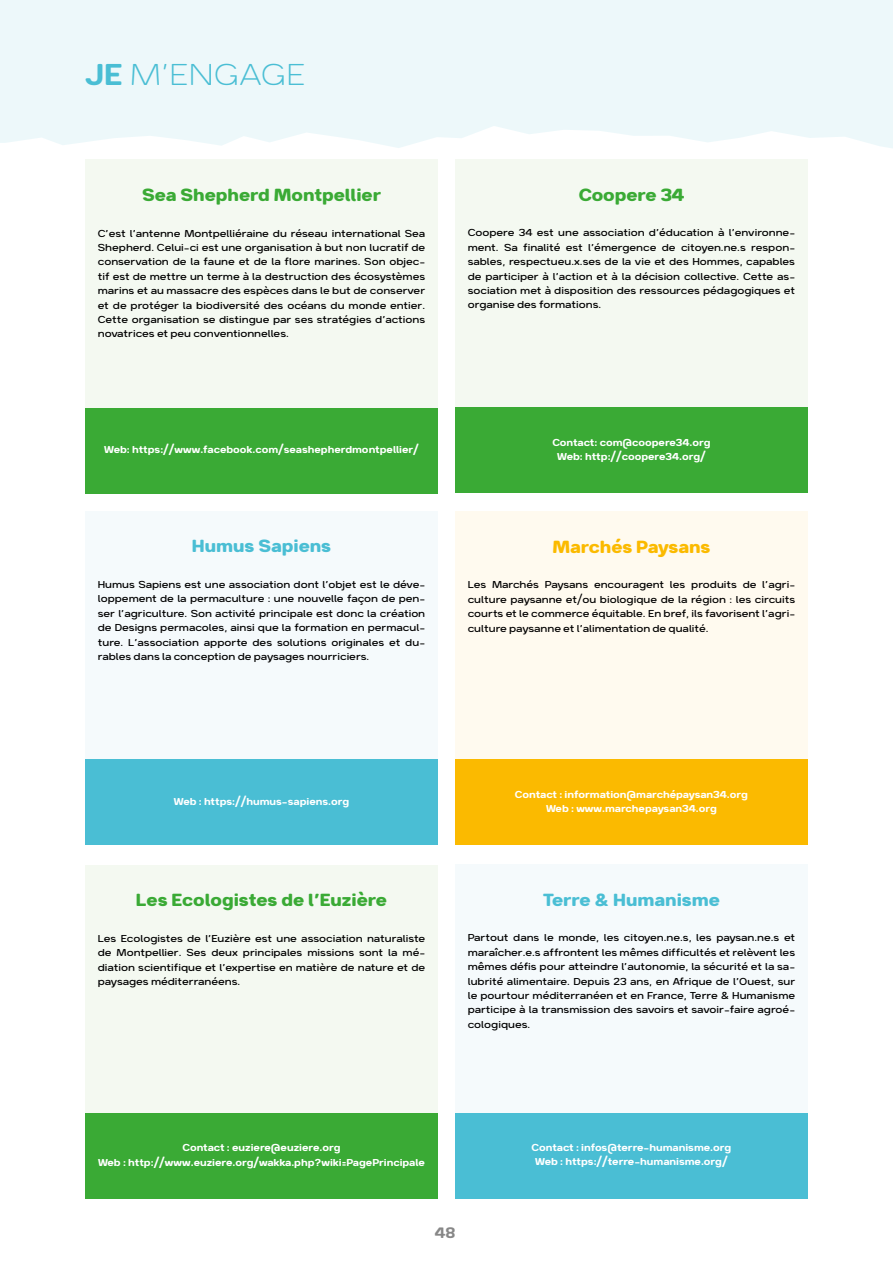
<style>
.page{position:relative;width:893px;height:1263px;background:#fff}
.page>*{position:absolute;margin:0;border:0;box-sizing:border-box;transform-origin:0 0}
.t1{font:100 36px "Breul Grotesk B";color:#4abed4}
.t2{font:700 21px "Breul Grotesk B";color:#3aaa35}
.t3{font:700 21px "Breul Grotesk B";color:#4abed4}
.t4{font:700 21px "Breul Grotesk B";color:#fbba00}
.t5{font:18px "Breul Grotesk B";color:#878787}
.t6{font:300 12px/14.4px "Breul Grotesk B";color:#000;text-align:justify}
.t7{font:12px "Breul Grotesk B";color:#fff}
.s1{font-weight:400}
</style>
<div class="page">
<div style="left:455px;top:159px;width:353px;height:329px;background:#f4f9f1"></div>
<div style="left:455px;top:511px;width:353px;height:329px;background:#fffaef"></div>
<div style="left:85px;top:865px;width:353px;height:328px;background:#f4f9f1"></div>
<div style="left:455px;top:864px;width:353px;height:329px;background:#f5fafc"></div>
<div style="left:85px;top:511px;width:353px;height:328px;background:#f5fafc"></div>
<div style="left:455px;top:408px;width:353px;height:85px;background:#3aaa35"></div>
<div style="left:85px;top:759px;width:353px;height:86px;background:#4abed4"></div>
<div style="left:455px;top:760px;width:353px;height:85px;background:#fbba00"></div>
<div style="left:85px;top:1113px;width:353px;height:85px;background:#3aaa35"></div>
<div style="left:455px;top:1113px;width:353px;height:85px;background:#4abed4"></div>
<div style="left:0;top:0;width:893px;height:148px;background:#edf8fa"></div>
<div style="left:85px;top:160px;width:353px;height:328px;background:#f4f9f1"></div>
<div style="left:85px;top:408px;width:353px;height:85px;background:#3aaa35"></div>
<p class="t1" style="left:85px;top:54px;width:222px"><span class="s1">JE</span> M’ENGAGE</p>
<p class="t2" style="left:142px;top:181px;width:240px">Sea Shepherd Montpellier</p>
<p class="t6" style="left:98px;top:225px;width:329px">C’est l’antenne Montpelliéraine du réseau international Sea Shepherd. Celui-ci est une organisation à but non lucratif de conservation de la faune et de la flore marines. Son objec&shy;tif est de mettre un terme à la destruction des écosystèmes marins et au massacre des espèces dans le but de conserver et de protéger la biodiversité des océans du monde entier.<br>Cette organisation se distingue par ses stratégies d’actions novatrices et peu conventionnelles.</p>
<p class="t7" style="left:104px;top:442px;width:316px">Web: https://www.facebook.com/seashepherdmontpellier/</p>
<p class="t3" style="left:192px;top:533px;width:141px">Humus Sapiens</p>
<p class="t6" style="left:98px;top:577px;width:329px">Humus Sapiens est une association dont l’objet est le déve&shy;loppement de la permaculture : une nouvelle façon de pen&shy;ser l’agriculture. Son activité principale est donc la création de Designs permacoles, ainsi que la formation en permacul&shy;ture. L’association apporte des solutions originales et du&shy;rables dans la conception de paysages nourriciers.</p>
<p class="t2" style="left:579px;top:181px;width:107px">Coopere 34</p>
<p class="t6" style="left:468px;top:225px;width:329px">Coopere 34 est une association d’éducation à l’environne&shy;ment. Sa finalité est l’émergence de citoyen.ne.s respon&shy;sables, respectueu.x.ses de la vie et des Hommes, capables de participer à l’action et à la décision collective. Cette as&shy;sociation met à disposition des ressources pédagogiques et organise des formations.</p>
<p class="t7" style="left:552px;top:435px;width:160px">Contact: com@coopere34.org</p>
<p class="t7" style="left:557px;top:449px;width:150px">Web: http://coopere34.org/</p>
<p class="t4" style="left:553px;top:533px;width:159px">Marchés Paysans</p>
<p class="t6" style="left:468px;top:577px;width:329px">Les Marchés Paysans encouragent les produits de l’agri&shy;culture paysanne et/ou biologique de la région : les circuits courts et le commerce équitable. En bref, ils favorisent l’agri&shy;culture paysanne et l’alimentation de qualité.</p>
<p class="t7" style="left:174px;top:793px;width:177px">Web : https://humus-sapiens.org</p>
<p class="t2" style="left:136px;top:886px;width:253px">Les Ecologistes de l’Euzière</p>
<p class="t6" style="left:98px;top:931px;width:329px">Les Ecologistes de l’Euzière est une association naturaliste de Montpellier. Ses deux principales missions sont la mé&shy;diation scientifique et l’expertise en matière de nature et de paysages méditerranéens.</p>
<p class="t7" style="left:515px;top:786px;width:234px">Contact : information@marchépaysan34.org</p>
<p class="t7" style="left:546px;top:801px;width:172px">Web : www.marchepaysan34.org</p>
<p class="t3" style="left:543px;top:886px;width:178px">Terre &amp; Humanisme</p>
<p class="t6" style="left:468px;top:930px;width:329px">Partout dans le monde, les citoyen.ne.s, les paysan.ne.s et maraîcher.e.s affrontent les mêmes difficultés et relèvent les mêmes défis pour atteindre l’autonomie, la sécurité et la sa&shy;lubrité alimentaire. Depuis 23 ans, en Afrique de l’Ouest, sur le pourtour méditerranéen et en France, Terre &amp; Humanisme participe à la transmission des savoirs et savoir-faire agroé&shy;cologiques.</p>
<p class="t7" style="left:183px;top:1140px;width:159px">Contact : euziere@euziere.org</p>
<p class="t7" style="left:98px;top:1154px;width:328px">Web : http://www.euziere.org/wakka.php?wiki=PagePrincipale</p>
<h3 class="t5" style="left:435px;top:1221px;width:22px">48</h3>
<p class="t7" style="left:532px;top:1140px;width:201px">Contact : infos@terre-humanisme.org</p>
<p class="t7" style="left:535px;top:1154px;width:194px">Web : https://terre-humanisme.org/</p>
</div>
